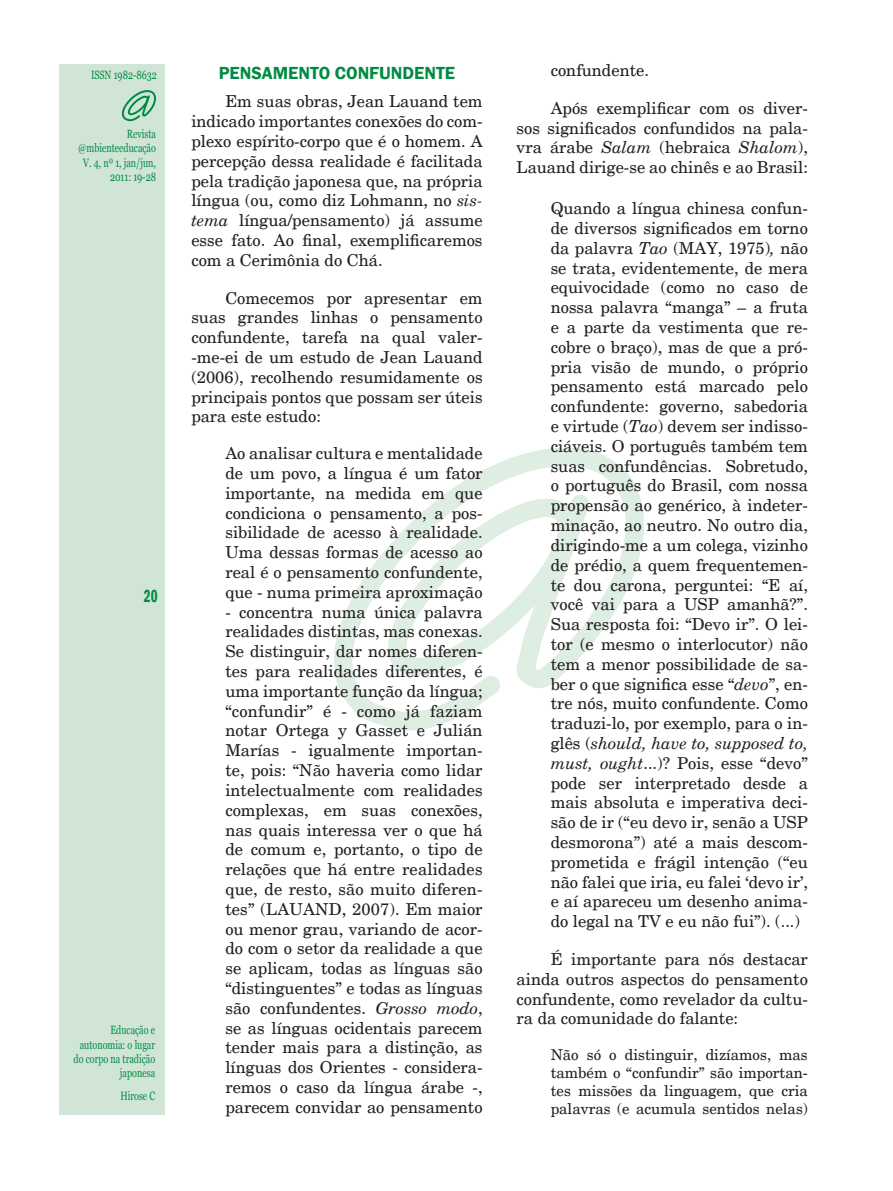
<style>
.page{position:relative;width:893px;height:1191px;background:#fff}
.page>*{position:absolute;margin:0;border:0;box-sizing:border-box;transform-origin:0 0}
.titulo_02{font:600 18px "Franklin Gothic";color:#008b43}
.t1{font:600 condensed 18px "Franklin Gothic";color:#008b43;scale:.75 1}
.recuo_de_texto_miolo{font:16.5px/19.8px "New Century Schlbk";color:#231f20;text-align:justify}
.texto_miolo_01{font:16.5px/19.8px "New Century Schlbk";color:#231f20;text-align:justify}
.recuo_de_texto_miolo-2{font:15px/18px "New Century Schlbk";color:#231f20;text-align:justify}
.t2{font:12px/14.4px "Georgia";color:#008b43;text-align:right;scale:.75 1}
.s1{font-style:italic}
</style>
<div class="page">
<div style="left:60px;top:64px;width:105px;height:1050px;background:#d1e5d7"></div>
<svg style="left:334px;top:447px;width:310px;height:284px"></svg>
<svg style="left:121px;top:90px;width:35px;height:32px"></svg>
<p class="t2" style="left:91px;top:67px;width:89px">ISSN 1982-8632</p>
<p class="t2" style="left:78px;top:126px;width:105px">Revista @mbienteeducação<br>V. 4, nº 1, jan/jun,<br>2011: 19-28</p>
<p class="t1" style="left:144px;top:583px;width:20px">20</p>
<p class="t2" style="left:74px;top:1023px;width:110px">Educação e autonomia: o lugar do corpo na tradição japonesa</p>
<p class="t2" style="left:121px;top:1089px;width:48px">Hirose C</p>
<p class="titulo_02" style="left:219px;top:62px;width:238px">PENSAMENTO CONFUNDENTE</p>
<p class="texto_miolo_01" style="left:191px;top:92px;width:293px;text-indent:34px">Em suas obras, Jean Lauand tem indicado importantes conexões do com&shy;plexo espírito-corpo que é o homem. A percepção dessa realidade é facilitada pela tradição japonesa que, na própria língua (ou, como diz Lohmann, no <span class="s1">sis&shy;tema</span> língua/pensamento) já assume esse fato. Ao final, exemplificaremos com a Cerimônia do Chá.</p>
<p class="texto_miolo_01" style="left:191px;top:288px;width:293px;text-indent:34px">Comecemos por apresentar em suas grandes linhas o pensamento confundente, tarefa na qual valer--me-ei de um estudo de Jean Lauand (2006), recolhendo resumidamente os principais pontos que possam ser úteis para este estudo:</p>
<p class="recuo_de_texto_miolo" style="left:225px;top:443px;width:259px">Ao analisar cultura e mentalidade de um povo, a língua é um fator importante, na medida em que condiciona o pensamento, a pos&shy;sibilidade de acesso à realidade.<br>Uma dessas formas de acesso ao real é o pensamento confundente, que - numa primeira aproximação</p>
<p class="recuo_de_texto_miolo" style="left:225px;top:602px;width:259px">- concentra numa única palavra realidades distintas, mas conexas.<br>Se distinguir, dar nomes diferen&shy;tes para realidades diferentes, é uma importante função da língua; “confundir” é - como já faziam notar Ortega y Gasset e Julián Marías - igualmente importan&shy;te, pois: “Não haveria como lidar intelectualmente com realidades complexas, em suas conexões, nas quais interessa ver o que há de comum e, portanto, o tipo de relações que há entre realidades que, de resto, são muito diferen&shy;tes” (LAUAND, 2007). Em maior ou menor grau, variando de acor&shy;do com o setor da realidade a que se aplicam, todas as línguas são “distinguentes” e todas as línguas são confundentes. <span class="s1">Grosso modo</span>, se as línguas ocidentais parecem tender mais para a distinção, as línguas dos Orientes - considera&shy;remos o caso da língua árabe -, parecem convidar ao pensamento</p>
<p class="recuo_de_texto_miolo" style="left:551px;top:60px;width:100px">confundente.</p>
<p class="texto_miolo_01" style="left:517px;top:98px;width:293px;text-indent:34px">Após exemplificar com os diver&shy;sos significados confundidos na pala&shy;vra árabe <span class="s1">Salam</span> (hebraica <span class="s1">Shalom</span>), Lauand dirige-se ao chinês e ao Brasil:</p>
<p class="recuo_de_texto_miolo" style="left:551px;top:199px;width:259px">Quando a língua chinesa confun&shy;de diversos significados em torno da palavra <span class="s1">Tao</span> (MAY, 1975)<span class="s1">,</span> não se trata, evidentemente, de mera equivocidade (como no caso de nossa palavra “manga” – a fruta e a parte da vestimenta que re&shy;cobre o braço), mas de que a pró&shy;pria visão de mundo, o próprio pensamento está marcado pelo confundente: governo, sabedoria e virtude (<span class="s1">Tao</span>) devem ser indisso&shy;ciáveis. O português também tem suas confundências. Sobretudo, o português do Brasil, com nossa propensão ao genérico, à indeter&shy;minação, ao neutro. No outro dia, dirigindo-me a um colega, vizinho de prédio, a quem frequentemen&shy;te dou carona, perguntei: “E aí, você vai para a USP amanhã?”.<br>Sua resposta foi: “Devo ir”. O lei&shy;tor (e mesmo o interlocutor) não tem a menor possibilidade de sa&shy;ber o que significa esse “<span class="s1">devo</span>”, en&shy;tre nós, muito confundente. Como traduzi-lo, por exemplo, para o in&shy;glês (<span class="s1">should, have to, supposed to, must, ought</span>...)? Pois, esse “devo” pode ser interpretado desde a mais absoluta e imperativa deci&shy;são de ir (“eu devo ir, senão a USP desmorona”) até a mais descom&shy;prometida e frágil intenção (“eu não falei que iria, eu falei ‘devo ir’, e aí apareceu um desenho anima&shy;do legal na TV e eu não fui”). (...)</p>
<p class="texto_miolo_01" style="left:517px;top:949px;width:293px;text-indent:34px">É importante para nós destacar ainda outros aspectos do pensamento confundente, como revelador da cultu&shy;ra da comunidade do falante:</p>
<p class="recuo_de_texto_miolo-2" style="left:551px;top:1046px;width:259px">Não só o distinguir, dizíamos, mas também o “confundir” são importan&shy;tes missões da linguagem, que cria palavras (e acumula sentidos nelas)</p>
</div>
